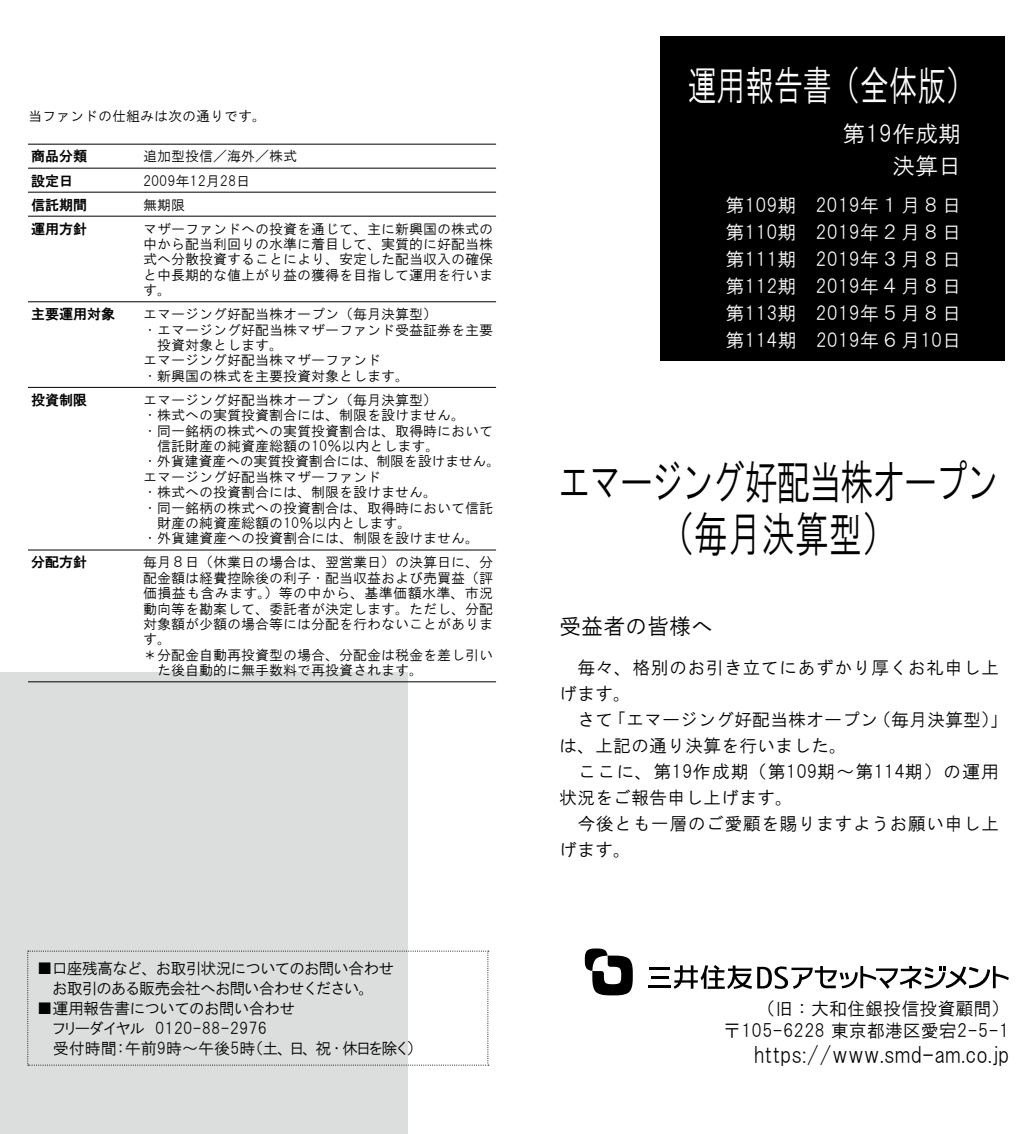
<style>
.page{position:relative;width:1032px;height:1134px;background:#fff}
.page>*{position:absolute;margin:0;border:0;box-sizing:border-box;transform-origin:0 0}
.t1{font:48px/52px "HGS Gothic M";letter-spacing:-.06em;color:#000;text-align:center;scale:.7 1}
.t2{font:41px "HGS Gothic M";color:#fff;scale:.7 1}
.t3{font:23px/32.2px "HGS Gothic M";color:#fff;text-align:right}
.t4{font:22px "HGS Gothic M";color:#000}
.t5{font:19px/27px "HGS Gothic M";color:#fff;text-align:justify}
.t6{font:18px/26px "HGS Gothic M";color:#000}
.t7{font:16px/20px "HGS Gothic M";letter-spacing:-.04em;color:#000}
.t8{font:16px/20px "HGS Gothic M";letter-spacing:-.06em;color:#000}
.t9{font:14px/15.4px "HGS Gothic M";color:#000;text-align:justify}
.t10{font:14px "HGS Gothic E";color:#000}
.t11{font:14px "HGS Gothic M";letter-spacing:.025em;color:#000}
</style>
<div class="page">
<div style="left:660px;top:36px;width:344px;height:324px;background:#000"></div>
<div style="left:0;top:672px;width:408px;height:462px;background:#dcdddd"></div>
<hr style="left:28px;top:192px;width:468px;height:1px;background:#000">
<hr style="left:28px;top:216px;width:468px;height:1px;background:#000">
<hr style="left:28px;top:301px;width:468px;height:1px;background:#000">
<hr style="left:28px;top:387px;width:468px;height:1px;background:#000">
<hr style="left:28px;top:549px;width:468px;height:1px;background:#000">
<hr style="left:28px;top:681px;width:468px;height:1px;background:#000">
<hr style="left:28px;top:144px;width:468px;height:1px;background:#000">
<hr style="left:28px;top:168px;width:468px;height:1px;background:#000">
<svg style="left:27px;top:950px;width:462px;height:115px"></svg>
<svg style="left:585px;top:948px;width:48px;height:47px"></svg>
<hr style="left:649px;top:967px;width:21px;height:3px;background:#000">
<hr style="left:648px;top:985px;width:23px;height:2px;background:#000">
<svg style="left:651px;top:976px;width:17px;height:2px"></svg>
<svg style="left:674px;top:965px;width:335px;height:24px"></svg>
<p class="t9" style="left:28px;top:108px;width:239px">当ファンドの仕組みは次の通りです。</p>
<p class="t10" style="left:31px;top:149px;width:57px">商品分類</p>
<p class="t9" style="left:143px;top:149px;width:155px">追加型投信／海外／株式</p>
<p class="t10" style="left:31px;top:173px;width:43px">設定日</p>
<p class="t9" style="left:143px;top:173px;width:109px">2009年12月28日</p>
<p class="t10" style="left:31px;top:197px;width:57px">信託期間</p>
<p class="t9" style="left:143px;top:197px;width:43px">無期限</p>
<p class="t10" style="left:31px;top:221px;width:57px">運用方針</p>
<p class="t9" style="left:143px;top:221px;width:351px">マザーファンドへの投資を通じて、主に新興国の株式の中から配当利回りの水準に着目して、実質的に好配当株式へ分散投資することにより、安定した配当収入の確保と中長期的な値上がり益の獲得を目指して運用を行います。</p>
<p class="t10" style="left:31px;top:307px;width:85px">主要運用対象</p>
<p class="t9" style="left:143px;top:306px;width:295px">エマージング好配当株オープン（毎月決算型）</p>
<p class="t9" style="left:143px;top:322px;width:351px">・ エマージング好配当株マザーファンド受益証券を主要</p>
<p class="t9" style="left:157px;top:337px;width:127px">投資対象とします。</p>
<p class="t9" style="left:143px;top:353px;width:239px">エマージング好配当株マザーファンド</p>
<p class="t9" style="left:143px;top:368px;width:267px">・新興国の株式を主要投資対象とします。</p>
<p class="t10" style="left:31px;top:393px;width:57px">投資制限</p>
<p class="t9" style="left:143px;top:392px;width:295px">エマージング好配当株オープン（毎月決算型）</p>
<p class="t9" style="left:143px;top:407px;width:323px">・株式への実質投資割合には、制限を設けません。</p>
<p class="t9" style="left:143px;top:423px;width:351px">・ 同一銘柄の株式への実質投資割合は、取得時において</p>
<p class="t9" style="left:157px;top:438px;width:284px">信託財産の純資産総額の10％以内とします。</p>
<p class="t9" style="left:143px;top:454px;width:359px">・ 外貨建資産への実質投資割合には、制限を設けません。</p>
<p class="t9" style="left:143px;top:469px;width:239px">エマージング好配当株マザーファンド</p>
<p class="t9" style="left:143px;top:484px;width:295px">・株式への投資割合には、制限を設けません。</p>
<p class="t9" style="left:143px;top:500px;width:351px">・ 同一銘柄の株式への投資割合は、取得時において信託</p>
<p class="t9" style="left:157px;top:515px;width:256px">財産の純資産総額の10％以内とします。</p>
<p class="t9" style="left:143px;top:531px;width:337px">・外貨建資産への投資割合には、制限を設けません。</p>
<p class="t10" style="left:31px;top:555px;width:57px">分配方針</p>
<p class="t9" style="left:143px;top:555px;width:351px">毎月８日（休業日の場合は、翌営業日）の決算日に、分</p>
<p class="t9" style="left:143px;top:570px;width:351px">配金額は経費控除後の利子・配当収益および売買益（評</p>
<p class="t11" style="left:143px;top:586px;width:351px">価損益も含みます。）等の中から、基準価額水準、市況</p>
<p class="t9" style="left:143px;top:601px;width:352px">動向等を勘案して、委託者が決定します。ただし、分配</p>
<p class="t9" style="left:143px;top:616px;width:352px">対象額が少額の場合等には分配を行わないことがありま</p>
<p class="t9" style="left:143px;top:632px;width:29px">す。</p>
<p class="t9" style="left:143px;top:647px;width:352px">＊ 分配金自動再投資型の場合、分配金は税金を差し引い</p>
<p class="t9" style="left:157px;top:662px;width:268px">た後自動的に無手数料で再投資されます。</p>
<h2 class="t2" style="left:688px;top:65px;width:412px">運用報告書（全体版）</h2>
<h3 class="t3" style="left:842px;top:118px;width:120px">第19作成期決算日</h3>
<h3 class="t5" style="left:725px;top:192px;width:237px">第109期　2019年 １ 月 ８ 日第110期　2019年 ２ 月 ８ 日第111期　2019年 ３ 月 ８ 日第112期　2019年 ４ 月 ８ 日第113期　2019年 ５ 月 ８ 日第114期　2019年 ６ 月10日</h3>
<h1 class="t1" style="left:557px;top:455px;width:633px">エマージング好配当株オープン（毎月決算型）</h1>
<h3 class="t4" style="left:559px;top:615px;width:155px">受益者の皆様へ</h3>
<p class="t6" style="left:559px;top:655px;width:450px">　毎々、格別のお引き立てにあずかり厚くお礼申し上げます。<br>　さて「エマージング好配当株オープン（毎月決算型）」は、上記の通り決算を行いました。<br>　ここに、第19作成期（第109期～第114期）の運用状況をご報告申し上げます。<br>　今後とも一層のご愛顧を賜りますようお願い申し上げます。</p>
<p class="t8" style="left:37px;top:958px;width:359px">■口座残高など、お取引状況についてのお問い合わせ　お取引のある販売会社へお問い合わせください。</p>
<p class="t7" style="left:37px;top:998px;width:388px">■運用報告書についてのお問い合わせ<br>　フリーダイヤル 0120-88-2976<br>　受付時間：午前9時～午後5時（土、日、祝・休日を除く）</p>
<p class="t6" style="left:723px;top:998px;width:288px;line-height:22px;text-align:right">（旧：大和住銀投信投資顧問）〒105-6228 東京都港区愛宕2-5-1</p>
<h3 class="t4" style="left:754px;top:1044px;width:257px">https://www.smd-am.co.jp</h3>
</div>
